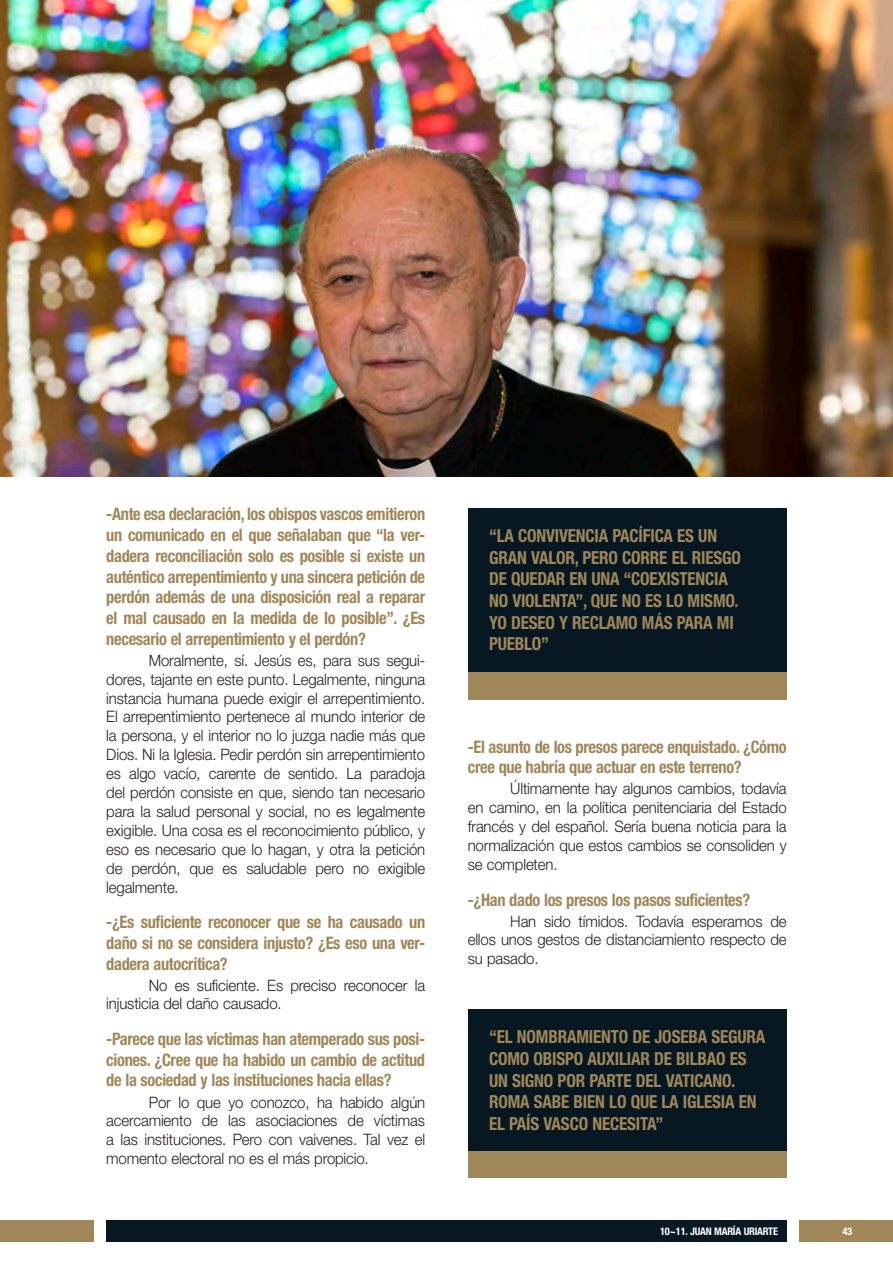
<style>
.page{position:relative;width:893px;height:1263px;background:#fff}
.page>*{position:absolute;margin:0;border:0;box-sizing:border-box;transform-origin:0 0}
.t1{font:700 condensed 18px/21.6px "Helvetica Neue LT Std";letter-spacing:-.01em;color:#9f875a;scale:.95 1}
.t2{font:700 condensed 17.25px/20.7px "Helvetica Neue LT Std";letter-spacing:-.02em;color:#9f875a;text-align:justify;scale:.95 1}
.t3{font:300 15.75px/18.9px "Helvetica Neue LT Std";letter-spacing:-.01em;color:#231f20;text-align:justify;scale:.95 1}
.t4{font:700 condensed 10.5px "Helvetica Neue LT Std";letter-spacing:-.02em;color:#fff}
</style>
<div class="page">
<div style="left:799px;top:1220px;width:94px;height:22px;background:#9f875a"></div>
<div style="left:0;top:1220px;width:94px;height:22px;background:#9f875a"></div>
<div style="left:106px;top:1220px;width:681px;height:22px;background:#071822"></div>
<div style="left:468px;top:1124px;width:319px;height:54px;background:#9f875a"></div>
<div style="left:468px;top:1009px;width:319px;height:142px;background:#071822"></div>
<div style="left:468px;top:645px;width:319px;height:54px;background:#9f875a"></div>
<div style="left:468px;top:508px;width:319px;height:163px;background:#071822"></div>
<img style="left:0;top:0;width:893px;height:476px">
<p class="t2" style="left:106px;top:504px;width:337px">-Ante esa declaración, los obispos vascos emitieron un comunicado en el que señalaban que “la ver&shy;dadera reconciliación solo es posible si existe un auténtico arrepentimiento y una sincera petición de perdón además de una disposición real a reparar el mal causado en la medida de lo posible”. ¿Es necesario el arrepentimiento y el perdón?</p>
<p class="t3" style="left:106px;top:650px;width:337px;text-indent:43px">Moralmente, sí. Jesús es, para sus segui&shy;dores, tajante en este punto. Legalmente, ninguna instancia humana puede exigir el arrepentimiento.<br>El arrepentimiento pertenece al mundo interior de la persona, y el interior no lo juzga nadie más que Dios. Ni la Iglesia. Pedir perdón sin arrepentimiento es algo vacío, carente de sentido. La paradoja del perdón consiste en que, siendo tan necesario para la salud personal y social, no es legalmente exigible. Una cosa es el reconocimiento público, y eso es necesario que lo hagan, y otra la petición de perdón, que es saludable pero no exigible legalmente.</p>
<p class="t2" style="left:106px;top:911px;width:337px">-¿Es suficiente reconocer que se ha causado un daño si no se considera injusto? ¿Es eso una ver&shy;dadera autocrítica?</p>
<p class="t3" style="left:106px;top:975px;width:337px;text-indent:43px">No es suficiente. Es preciso reconocer la injusticia del daño causado.</p>
<p class="t2" style="left:106px;top:1028px;width:337px">-Parece que las víctimas han atemperado sus posi&shy;ciones. ¿Cree que ha habido un cambio de actitud de la sociedad y las instituciones hacia ellas?</p>
<p class="t3" style="left:106px;top:1092px;width:337px;text-indent:43px">Por lo que yo conozco, ha habido algún acercamiento de las asociaciones de víctimas a las instituciones. Pero con vaivenes. Tal vez el momento electoral no es el más propicio.</p>
<p class="t1" style="left:489px;top:525px;width:267px">“LA CONVIVENCIA PACÍFICA ES UN<br>GRAN VALOR, PERO CORRE EL RIESGO<br>DE QUEDAR EN UNA “COEXISTENCIA<br>NO VIOLENTA”, QUE NO ES LO MISMO.<br>YO DESEO Y RECLAMO MÁS PARA MI<br>PUEBLO”</p>
<p class="t2" style="left:468px;top:736px;width:337px">-El asunto de los presos parece enquistado. ¿Cómo cree que habría que actuar en este terreno?</p>
<p class="t3" style="left:468px;top:779px;width:337px;text-indent:43px">Últimamente hay algunos cambios, todavía en camino, en la política penitenciaria del Estado francés y del español. Sería buena noticia para la normalización que estos cambios se consoliden y se completen.</p>
<p class="t2" style="left:468px;top:889px;width:299px">-¿Han dado los presos los pasos suficientes?</p>
<p class="t3" style="left:468px;top:911px;width:337px;text-indent:43px">Han sido tímidos. Todavía esperamos de ellos unos gestos de distanciamiento respecto de su pasado.</p>
<p class="t1" style="left:489px;top:1026px;width:292px">“EL NOMBRAMIENTO DE JOSEBA SEGURA<br>COMO OBISPO AUXILIAR DE BILBAO ES<br>UN SIGNO POR PARTE DEL VATICANO.<br>ROMA SABE BIEN LO QUE LA IGLESIA EN<br>EL PAÍS VASCO NECESITA”</p>
<p class="t4" style="left:660px;top:1225px;width:120px">10~11. JUAN MARÍA URIARTE</p>
<p class="t4" style="left:842px;top:1225px;width:11px">43</p>
</div>
